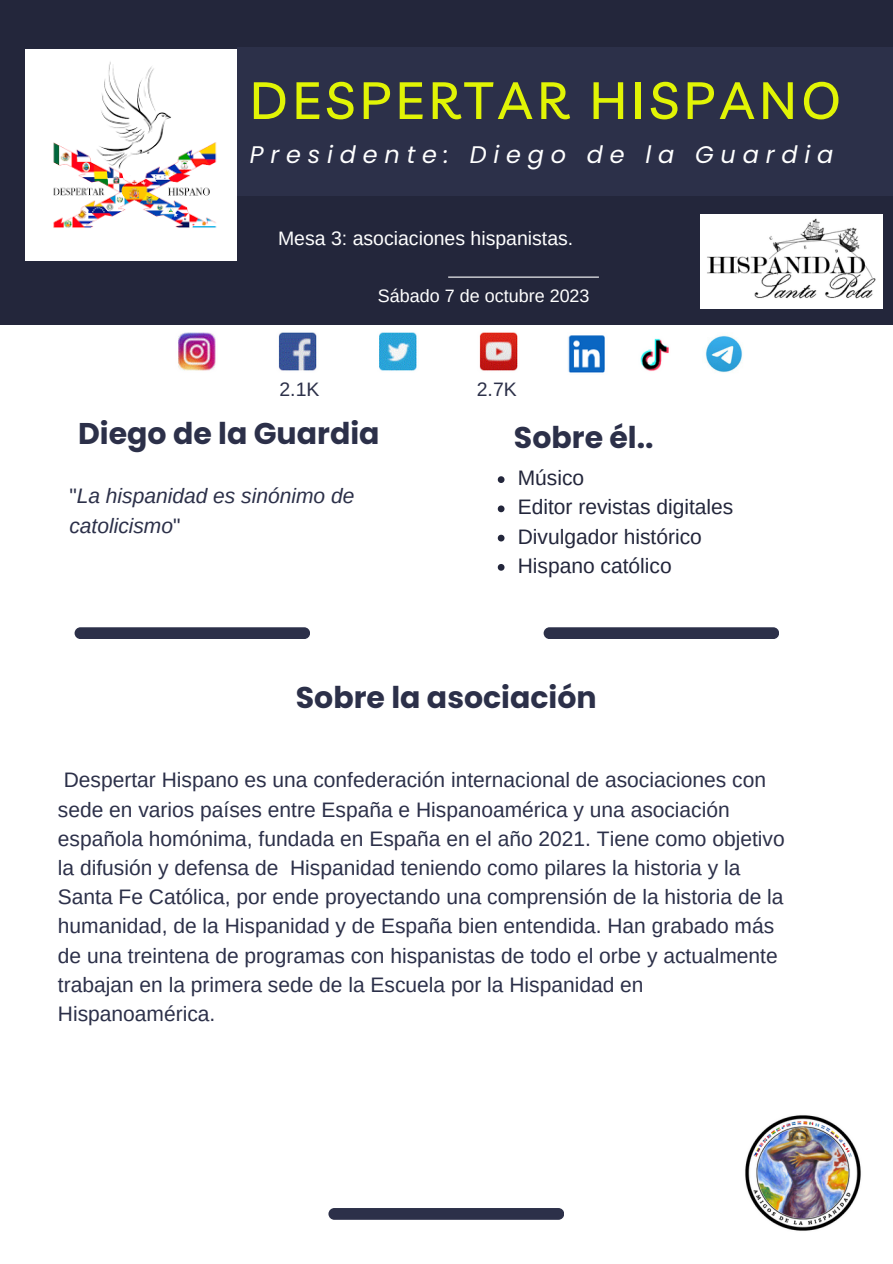
<style>
.page{position:relative;width:893px;height:1264px;background:#fff}
.page>*{position:absolute;margin:0;border:0;box-sizing:border-box;transform-origin:0 0}
.t1{font:500 51.75px "Livvic";letter-spacing:.085em;color:#e1f405}
.t2{font:700 30px "Poppins";color:#2c3049}
.t3{font:italic 24px "Poppins";letter-spacing:.285em;color:#fff}
.t4{font:21px/29.2px "Arimo";color:#2c3049}
.t5{font:21px "Arimo";color:#23263b}
.t6{font:italic 21px/29.2px "Arimo";color:#2c3049}
.t7{font:19.5px "Arimo";color:#fff}
.t8{font:19.5px "Arimo";color:#2c3049}
.t9{font:18px "Arimo";color:#fff}
.s1{font-style:normal}
</style>
<div class="page">
<div style="left:0;top:0;width:892px;height:325px;background:#23263b"></div>
<div style="left:237px;top:47px;width:655px;height:149px;background:#2c3049"></div>
<img style="left:25px;top:50px;width:212px;height:210px">
<div style="left:75px;top:627px;width:235px;height:12px;background:#2c3049;border-radius:6px"></div>
<div style="left:328px;top:1207px;width:236px;height:12px;background:#2c3049;border-radius:6px"></div>
<hr style="left:448px;top:276px;width:151px;height:2px;background:#fff">
<div style="left:543px;top:627px;width:236px;height:12px;background:#2c3049;border-radius:6px"></div>
<svg style="left:497px;top:476px;width:7px;height:7px"></svg>
<svg style="left:497px;top:505px;width:7px;height:7px"></svg>
<svg style="left:497px;top:534px;width:7px;height:7px"></svg>
<svg style="left:497px;top:564px;width:7px;height:6px"></svg>
<img style="left:178px;top:332px;width:491px;height:41px">
<img style="left:705px;top:335px;width:38px;height:37px">
<img style="left:700px;top:215px;width:182px;height:93px">
<img style="left:745px;top:1115px;width:116px;height:116px">
<p class="t1" style="left:250px;top:67px;width:593px">DESPERTAR HISPANO</p>
<p class="t3" style="left:250px;top:137px;width:585px">Presidente: Diego de la Guardia</p>
<p class="t7" style="left:278px;top:227px;width:297px">Mesa 3: asociaciones hispanistas.</p>
<p class="t9" style="left:378px;top:286px;width:213px">Sábado 7 de octubre 2023</p>
<p class="t8" style="left:279px;top:379px;width:41px">2.1K</p>
<p class="t8" style="left:477px;top:379px;width:41px">2.7K</p>
<p class="t2" style="left:78px;top:412px;width:303px">Diego de la Guardia</p>
<p class="t6" style="left:69px;top:481px;width:286px"><span class="s1">"</span>La hispanidad es sinónimo de catolicismo<span class="s1">"</span></p>
<p class="t2" style="left:514px;top:416px;width:141px">Sobre él..</p>
<p class="t5" style="left:517px;top:466px;width:68px">Músico</p>
<p class="t5" style="left:517px;top:495px;width:217px">Editor revistas digitales</p>
<p class="t5" style="left:517px;top:524px;width:186px">Divulgador histórico</p>
<p class="t5" style="left:517px;top:554px;width:155px">Hispano católico</p>
<p class="t2" style="left:296px;top:676px;width:302px">Sobre la asociación</p>
<p class="t4" style="left:58px;top:765px;width:728px">Despertar Hispano es una confederación internacional de asociaciones con sede en varios países entre España e Hispanoamérica y una asociación española homónima, fundada en España en el año 2021. Tiene como objetivo la difusión y defensa de Hispanidad teniendo como pilares la historia y la Santa Fe Católica, por ende proyectando una comprensión de la historia de la humanidad, de la Hispanidad y de España bien entendida. Han grabado más de una treintena de programas con hispanistas de todo el orbe y actualmente trabajan en la primera sede de la Escuela por la Hispanidad en Hispanoamérica.</p>
</div>
